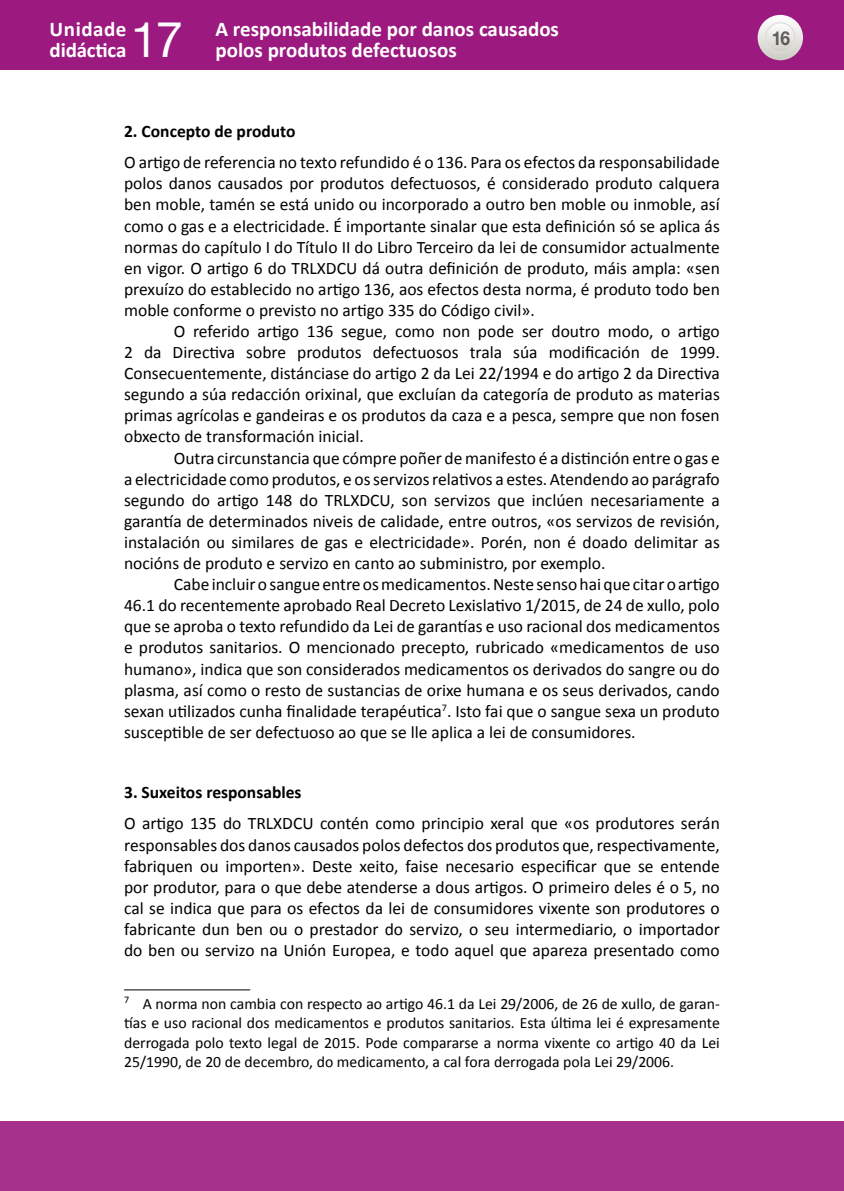
<style>
.page{position:relative;width:844px;height:1191px;background:#fff}
.page>*{position:absolute;margin:0;border:0;box-sizing:border-box;transform-origin:0 0}
.t1{font:49px "Helvetica Neue";color:#fff}
.t2{font:700 21px/21px "Calibri";color:#fff}
.t3{font:700 19.25px "Helvetica Neue";color:#000;scale:.9 1}
.t4{font:17.5px/21px "Calibri";color:#000;text-align:justify}
.t5{font:700 17.5px "Calibri";color:#000}
.t6{font:15.75px/19.2px "Calibri";color:#000;text-align:justify}
</style>
<div class="page">
<div style="left:0;top:0;width:843px;height:69px;background:#9c1a7f"></div>
<svg style="left:757px;top:15px;width:45px;height:45px"></svg>
<svg style="left:765px;top:23px;width:29px;height:29px"></svg>
<div style="left:764px;top:22px;width:31px;height:31px;border:1px solid #dfdeda;border-radius:50%"></div>
<div style="left:0;top:1121px;width:843px;height:70px;background:#a6318c"></div>
<hr style="left:124px;top:989px;width:126px;height:1px;background:#000">
<p class="t2" style="left:50px;top:19px;width:78px">Unidade didáctica</p>
<h1 class="t1" style="left:131px;top:5px;width:54px">17</h1>
<p class="t2" style="left:215px;top:19px;width:345px">A responsabilidade por danos causados polos produtos defectuosos</p>
<p class="t3" style="left:770px;top:26px;width:23px">16</p>
<p class="t5" style="left:124px;top:120px;width:173px">2. Concepto de produto</p>
<p class="t4" style="left:124px;top:152px;width:597px">O artigo de referencia no texto refundido é o 136. Para os efectos da responsabilidade polos danos causados por produtos defectuosos, é considerado produto calquera ben moble, tamén se está unido ou incorporado a outro ben moble ou inmoble, así como o gas e a electricidade. É importante sinalar que esta definición só se aplica ás normas do capítulo I do Título II do Libro Terceiro da lei de consumidor actualmente en vigor. O artigo 6 do TRLXDCU dá outra definición de produto, máis ampla: «sen prexuízo do establecido no artigo 136, aos efectos desta norma, é produto todo ben moble conforme o previsto no artigo 335 do Código civil».</p>
<p class="t4" style="left:124px;top:321px;width:597px;text-indent:50px">O referido artigo 136 segue, como non pode ser doutro modo, o artigo 2 da Directiva sobre produtos defectuosos trala súa modificación de 1999.<br>Consecuentemente, distánciase do artigo 2 da Lei 22/1994 e do artigo 2 da Directiva segundo a súa redacción orixinal, que excluían da categoría de produto as materias primas agrícolas e gandeiras e os produtos da caza e a pesca, sempre que non fosen obxecto de transformación inicial.</p>
<p class="t4" style="left:124px;top:447px;width:597px;text-indent:50px">Outra circunstancia que cómpre poñer de manifesto é a distinción entre o gas e a electricidade como produtos, e os servizos relativos a estes. Atendendo ao parágrafo segundo do artigo 148 do TRLXDCU, son servizos que inclúen necesariamente a garantía de determinados niveis de calidade, entre outros, «os servizos de revisión, instalación ou similares de gas e electricidade». Porén, non é doado delimitar as nocións de produto e servizo en canto ao subministro, por exemplo.</p>
<p class="t4" style="left:124px;top:574px;width:597px;text-indent:50px">Cabe incluir o sangue entre os medicamentos. Neste senso hai que citar o artigo 46.1 do recentemente aprobado Real Decreto Lexislativo 1/2015, de 24 de xullo, polo que se aproba o texto refundido da Lei de garantías e uso racional dos medicamentos e produtos sanitarios. O mencionado precepto, rubricado «medicamentos de uso humano», indica que son considerados medicamentos os derivados do sangre ou do plasma, así como o resto de sustancias de orixe humana e os seus derivados, cando sexan utilizados cunha finalidade terapéutica<sup>7</sup>. Isto fai que o sangue sexa un produto susceptible de ser defectuoso ao que se lle aplica a lei de consumidores.</p>
<p class="t5" style="left:124px;top:781px;width:179px">3. Suxeitos responsables</p>
<p class="t4" style="left:124px;top:813px;width:597px">O artigo 135 do TRLXDCU contén como principio xeral que «os produtores serán responsables dos danos causados polos defectos dos produtos que, respectivamente, fabriquen ou importen». Deste xeito, faise necesario especificar que se entende por produtor, para o que debe atenderse a dous artigos. O primeiro deles é o 5, no cal se indica que para os efectos da lei de consumidores vixente son produtores o fabricante dun ben ou o prestador do servizo, o seu intermediario, o importador do ben ou servizo na Unión Europea, e todo aquel que apareza presentado como</p>
<p class="t6" style="left:124px;top:994px;width:597px"><sup>7</sup> A norma non cambia con respecto ao artigo 46.1 da Lei 29/2006, de 26 de xullo, de garan&shy;tías e uso racional dos medicamentos e produtos sanitarios. Esta última lei é expresamente derrogada polo texto legal de 2015. Pode compararse a norma vixente co artigo 40 da Lei 25/1990, de 20 de decembro, do medicamento, a cal fora derrogada pola Lei 29/2006.</p>
</div>
